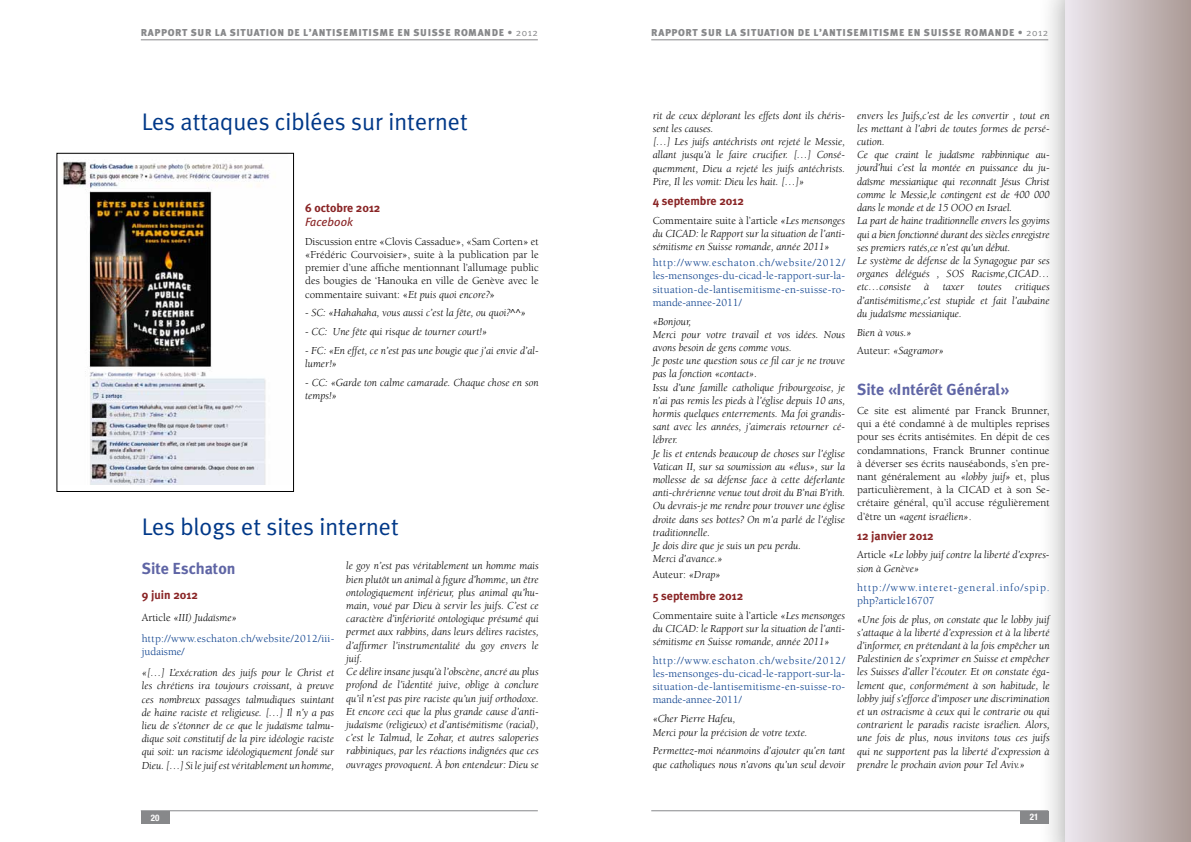
<style>
.page{position:relative;width:1191px;height:842px;background:#fff}
.page>*{position:absolute;margin:0;border:0;box-sizing:border-box;transform-origin:0 0}
.t1{font:24px "Meta Plus Normal";color:#003888}
.t2{font:700 16px "Meta Plus";color:#5f65a5}
.t3{font:700 12px "Meta Plus";color:#892425}
.t4{font:italic 12px "Meta Plus";color:#892425}
.t5{font:italic 11px/13.2px "Berkeley";color:#000}
.t6{font:11px/13.2px "Berkeley";color:#000;text-align:justify}
.t7{font:11px/13.2px "Berkeley";letter-spacing:.03em;color:#003888;text-align:justify}
.t8{font:11px/13.2px "Berkeley";letter-spacing:.08em;color:#003888}
.t9{font:11px "Berkeley";color:#003888}
.t10{font:900 10px "Meta Plus";letter-spacing:.065em;color:#87888a}
.t11{font:700 condensed 9px "Helvetica Neue";color:#fff}
.s1{font-family:"Meta Plus Normal";font-weight:400}
.s2{font-style:italic}
.s3{color:#000}
.s4{font-style:italic;color:#000}
.s5{font-style:normal}
</style>
<div class="page">
<hr style="left:141px;top:40px;width:397px;height:1px;background:#87888a">
<hr style="left:141px;top:810px;width:397px;height:1px;background:#87888a">
<div style="left:141px;top:811px;width:28px;height:12px;background:#87888a"></div>
<div style="left:1035px;top:0;width:156px;height:842px;background:#000;opacity:.32"></div>
<div style="left:1065px;top:0;width:126px;height:842px;background:linear-gradient(to right,#ede7ef,#ab9a95)"></div>
<hr style="left:651px;top:40px;width:397px;height:1px;background:#87888a">
<hr style="left:651px;top:810px;width:397px;height:1px;background:#87888a">
<div style="left:1020px;top:811px;width:28px;height:12px;background:#87888a"></div>
<img style="left:62px;top:161px;width:208px;height:324px">
<div style="left:57px;top:153px;width:237px;height:339px;border:1px solid #000"></div>
<p class="t10" style="left:141px;top:27px;width:398px">RAPPORT SUR LA SITUATION DE L’ANTISEMITISME EN SUISSE ROMANDE • <span class="s1">2012</span></p>
<h1 class="t1" style="left:142px;top:107px;width:327px">Les attaques ciblées sur internet</h1>
<p class="t3" style="left:305px;top:200px;width:77px">6 octobre 2012</p>
<p class="t4" style="left:305px;top:215px;width:50px">Facebook</p>
<p class="t6" style="left:305px;top:235px;width:235px">Discussion entre «Clovis Cassadue», «Sam Corten» et «Frédéric Courvoisier», suite à la publication par le premier d’une affiche mentionnant l’allumage public des bougies de ‘Hanouka en ville de Genève avec le commentaire suivant: «<span class="s2">Et puis quoi encore?</span>»</p>
<p class="t5" style="left:305px;top:307px;width:222px">- SC: «Hahahaha, vous aussi c’est la fête, ou quoi?^^»</p>
<p class="t5" style="left:305px;top:326px;width:183px">- CC: Une fête qui risque de tourner court!»</p>
<p class="t5" style="left:305px;top:344px;width:235px">- FC: «En effet, ce n’est pas une bougie que j’ai envie d’al&shy;lumer!»</p>
<p class="t5" style="left:305px;top:377px;width:235px">- CC: «Garde ton calme camarade. Chaque chose en son temps!»</p>
<h1 class="t1" style="left:142px;top:513px;width:258px">Les blogs et sites internet</h1>
<h2 class="t2" style="left:142px;top:559px;width:95px">Site Eschaton</h2>
<p class="t3" style="left:142px;top:588px;width:58px">9 juin 2012</p>
<p class="t7" style="left:142px;top:607px;width:194px;line-height:21.1px"><span class="s3">Article</span> <span class="s4">«III) Judaïsme» </span>http://www.eschaton.ch/website/2012/iii-</p>
<p class="t9" style="left:142px;top:646px;width:44px">judaisme/</p>
<p class="t5" style="left:142px;top:666px;width:194px;text-align:justify">«[…] L’exécration des juifs pour le Christ et les chrétiens ira toujours croissant, à preuve ces nombreux passages talmudiques suintant de haine raciste et religieuse. […] Il n’y a pas lieu de s’étonner de ce que le judaïsme talmu&shy;dique soit constitutif de la pire idéologie raciste qui soit: un racisme idéologiquement fondé sur Dieu. […] Si le juif est véritablement un homme,</p>
<p class="t5" style="left:346px;top:560px;width:194px">le goy n’est pas véritablement un homme mais bien plutôt un animal à figure d’homme, un être ontologiquement inférieur, plus animal qu’hu&shy;main, voué par Dieu à servir les juifs. C’est ce caractère d’infériorité ontologique présumé qui permet aux rabbins, dans leurs délires racistes, d’affirmer l’instrumentalité du goy envers le juif.<br>Ce délire insane jusqu’à l’obscène, ancré au plus profond de l’identité juive, oblige à conclure qu’il n’est pas pire raciste qu’un juif orthodoxe.<br>Et encore ceci que la plus grande cause d’anti&shy;judaïsme (religieux) et d’antisémitisme (racial), c’est le Talmud, le Zohar, et autres saloperies rabbiniques, par les réactions indignées que ces ouvrages provoquent. À bon entendeur: Dieu se</p>
<p class="t11" style="left:151px;top:812px;width:10px">20</p>
<p class="t10" style="left:651px;top:27px;width:398px">RAPPORT SUR LA SITUATION DE L’ANTISEMITISME EN SUISSE ROMANDE • <span class="s1">2012</span></p>
<p class="t5" style="left:652px;top:109px;width:194px">rit de ceux déplorant les effets dont ils chéris&shy;sent les causes.<br>[…] Les juifs antéchrists ont rejeté le Messie, allant jusqu’à le faire crucifier. […] Consé&shy;quemment, Dieu a rejeté les juifs antéchrists.<br>Pire, Il les vomit: Dieu les hait. […]»</p>
<p class="t3" style="left:652px;top:194px;width:93px">4 septembre 2012</p>
<p class="t5" style="left:652px;top:214px;width:194px;text-align:justify"><span class="s5">Commentaire suite à l’article</span> «Les mensonges du CICAD: le Rapport sur la situation de l’anti&shy;sémitisme en Suisse romande, année 2011»</p>
<p class="t7" style="left:652px;top:256px;width:194px">http://www.eschaton.ch/website/2012/ les-mensonges-du-cicad-le-rapport-sur-la&shy;situation-de-lantisemitisme-en-suisse-ro&shy;mande-annee-2011/</p>
<p class="t5" style="left:652px;top:315px;width:194px">«Bonjour,<br>Merci pour votre travail et vos idées. Nous avons besoin de gens comme vous.<br>Je poste une question sous ce fil car je ne trouve pas la fonction «contact».<br>Issu d’une famille catholique fribourgeoise, je n’ai pas remis les pieds à l’église depuis 10 ans, hormis quelques enterrements. Ma foi grandis&shy;sant avec les années, j’aimerais retourner cé&shy;lébrer.<br>Je lis et entends beaucoup de choses sur l’église Vatican II, sur sa soumission au «élus», sur la mollesse de sa défense face à cette déferlante anti-chrérienne venue tout droit du B’nai B’rith.<br>Ou devrais-je me rendre pour trouver une église droite dans ses bottes? On m’a parlé de l’église traditionnelle.<br>Je dois dire que je suis un peu perdu.<br>Merci d’avance.»</p>
<p class="t6" style="left:652px;top:568px;width:70px">Auteur: <span class="s2">«Drap»</span></p>
<p class="t3" style="left:652px;top:589px;width:92px">5 septembre 2012</p>
<p class="t5" style="left:652px;top:609px;width:194px;text-align:justify"><span class="s5">Commentaire suite à l’article</span> «Les mensonges du CICAD: le Rapport sur la situation de l’anti&shy;sémitisme en Suisse romande, année 2011»</p>
<p class="t7" style="left:652px;top:654px;width:194px">http://www.eschaton.ch/website/2012/ les-mensonges-du-cicad-le-rapport-sur-la&shy;situation-de-lantisemitisme-en-suisse-ro&shy;mande-annee-2011/</p>
<p class="t5" style="left:652px;top:713px;width:156px">«Cher Pierre Hafeu,<br>Merci pour la précision de votre texte.</p>
<p class="t5" style="left:652px;top:745px;width:194px">Permettez-moi néanmoins d’ajouter qu’en tant que catholiques nous n’avons qu’un seul devoir</p>
<p class="t5" style="left:857px;top:109px;width:194px">envers les Juifs,c’est de les convertir , tout en les mettant à l’abri de toutes formes de persé&shy;cution.<br>Ce que craint le judaîsme rabbinnique au&shy;jourd’hui c’est la montée en puissance du ju&shy;daîsme messianique qui reconnaît Jésus Christ comme le Messie,le contingent est de 400 000 dans le monde et de 15 OOO en Israel.<br>La part de haine traditionnelle envers les goyims qui a bien fonctionné durant des siècles enregistre ses premiers ratés,ce n’est qu’un début.<br>Le système de défense de la Synagogue par ses organes délégués , SOS Racisme,CICAD… etc…consiste à taxer toutes critiques d’antisémitisme,c’est stupide et fait l’aubaine du judaîsme messianique.</p>
<p class="t5" style="left:857px;top:323px;width:88px;line-height:18.9px">Bien à vous.»<br><span class="s5">Auteur:</span> «Sagramor»</p>
<h2 class="t2" style="left:857px;top:380px;width:153px">Site «Intérêt Général»</h2>
<p class="t6" style="left:857px;top:404px;width:194px">Ce site est alimenté par Franck Brunner, qui a été condamné à de multiples reprises pour ses écrits antisémites. En dépit de ces condamnations, Franck Brunner continue à déverser ses écrits nauséabonds, s’en pre&shy;nant généralement au <span class="s2">«lobby juif»</span> et, plus particulièrement, à la CICAD et à son Se&shy;crétaire général, qu’il accuse régulièrement d’être un <span class="s2">«agent israélien»</span>.</p>
<p class="t3" style="left:857px;top:528px;width:78px">12 janvier 2012</p>
<p class="t5" style="left:857px;top:549px;width:194px"><span class="s5">Article</span> «Le lobby juif contre la liberté d’expres&shy;sion à Genève»</p>
<p class="t8" style="left:857px;top:581px;width:194px">http://www.interet-general.info/spip. php?article16707</p>
<p class="t5" style="left:857px;top:613px;width:194px;text-align:justify">«Une fois de plus, on constate que le lobby juif s’attaque à la liberté d’expression et à la liberté d’informer, en prétendant à la fois empêcher un Palestinien de s’exprimer en Suisse et empêcher les Suisses d’aller l’écouter. Et on constate éga&shy;lement que, conformément à son habitude, le lobby juif s’efforce d’imposer une discrimination et un ostracisme à ceux qui le contrarie ou qui contrarient le paradis raciste israélien. Alors, une fois de plus, nous invitons tous ces juifs qui ne supportent pas la liberté d’expression à prendre le prochain avion pour Tel Aviv.»</p>
<p class="t11" style="left:1029px;top:812px;width:10px">21</p>
</div>
